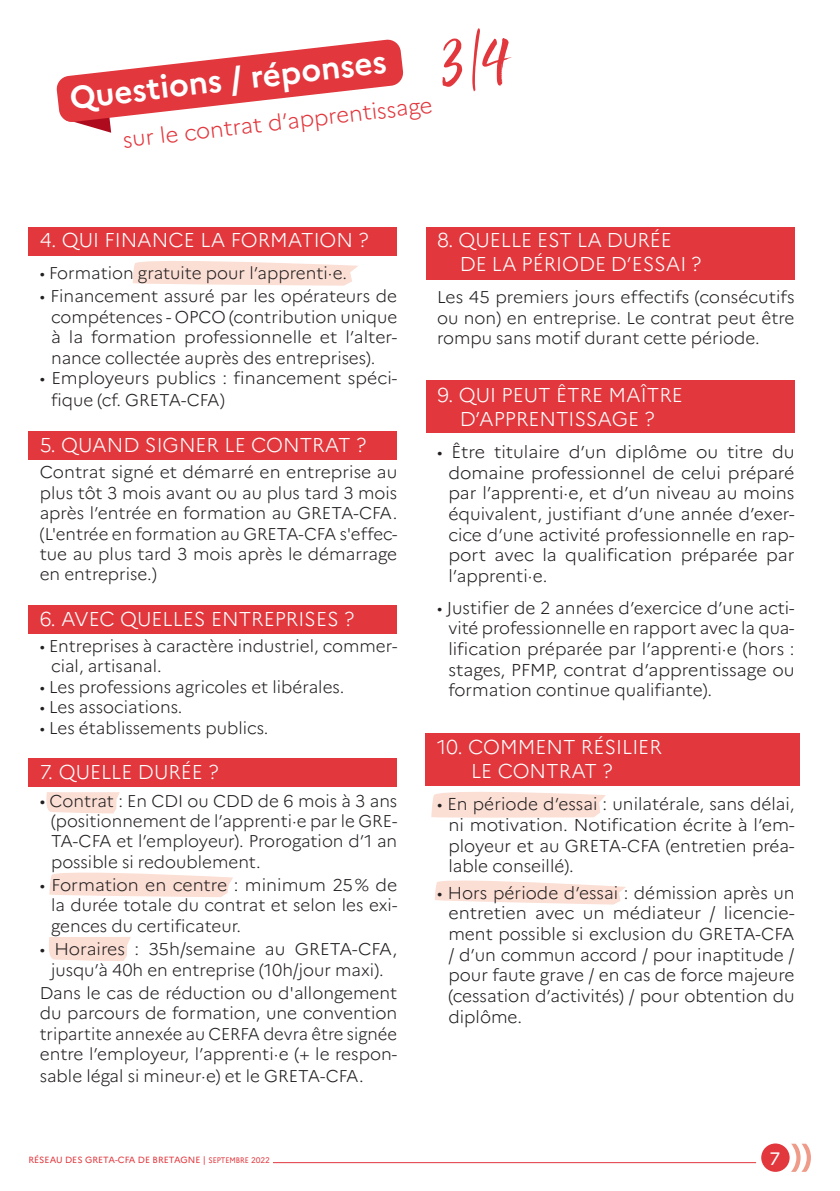
<style>
.page{position:relative;width:840px;height:1191px;background:#fff}
.page>*{position:absolute;margin:0;border:0;box-sizing:border-box;transform-origin:0 0}
.t1{font:59.4px "Good Vibes";color:#e1373d}
.t2{font:700 31.4px "Marianne";color:#fff}
.t3{font:300 21.8px "Marianne";color:#e1373d}
.t4{font:300 20px/24px "Marianne";color:#fff}
.t5{font:18px "Marianne";color:#fff}
.t6{font:300 17.2px/20.6px "Marianne";color:#231f20;text-align:justify}
.t7{font:300 17px/20.4px "Marianne";color:#231f20;text-align:justify}
.t8{font:9px "Marianne";color:#e1373d}
.s1{font-size:18px}
.s2{font-size:8px}
</style>
<div class="page">
<hr style="left:273px;top:1162px;width:482px;height:1px;background:#e1373d">
<div style="left:760px;top:1143px;width:29px;height:28px;background:#e1373d;border-radius:50%"></div>
<svg style="left:791px;top:1143px;width:19px;height:28px"></svg>
<svg style="left:435px;top:880px;width:190px;height:24px"></svg>
<svg style="left:431px;top:792px;width:174px;height:26px;background:#fbe0d7"></svg>
<svg style="left:133px;top:261px;width:225px;height:25px;background:#fbe2d9"></svg>
<div style="left:28px;top:758px;width:369px;height:29px;background:#e1373d"></div>
<div style="left:425px;top:227px;width:369px;height:52px;background:#e1373d"></div>
<div style="left:425px;top:380px;width:369px;height:52px;background:#e1373d"></div>
<div style="left:425px;top:733px;width:374px;height:52px;background:#e1373d"></div>
<div style="left:28px;top:227px;width:369px;height:28px;background:#e1373d"></div>
<div style="left:28px;top:431px;width:369px;height:29px;background:#e1373d"></div>
<div style="left:28px;top:605px;width:369px;height:29px;background:#e1373d"></div>
<svg style="left:46px;top:792px;width:74px;height:21px;background:#fbe0d7"></svg>
<svg style="left:49px;top:937px;width:82px;height:24px;background:#fbe0d7"></svg>
<svg style="left:49px;top:872px;width:184px;height:25px;background:#fbe2da"></svg>
<svg style="left:472px;top:28px;width:8px;height:64px"></svg>
<svg style="left:56px;top:39px;width:347px;height:94px"></svg>
<p class="t2" style="left:67px;top:80px;width:320px;rotate:-7deg">Questions / réponses</p>
<p class="t3" style="left:121px;top:125px;width:313px;rotate:-6deg">sur le contrat d’apprentissage</p>
<p class="t1" style="left:440px;top:32px;width:72px">3 4</p>
<p class="t4" style="left:40px;top:228px;width:330px">4. QUI FINANCE LA FORMATION ?</p>
<p class="t7" style="left:40px;top:263px;width:309px">• Formation gratuite pour l’apprenti·e.</p>
<p class="t7" style="left:51px;top:286px;width:347px;text-indent:-11px">• Financement assuré par les opérateurs de compétences - OPCO (contribution unique à la formation professionnelle et l’alter&shy;nance collectée auprès des entreprises).</p>
<p class="t7" style="left:51px;top:367px;width:347px;line-height:21.6px;text-indent:-11px">• Employeurs publics : financement spéci&shy;fique (cf. GRETA-CFA)</p>
<p class="t4" style="left:40px;top:433px;width:328px">5. QUAND SIGNER LE CONTRAT ?</p>
<p class="t7" style="left:40px;top:462px;width:359px">Contrat signé et démarré en entreprise au plus tôt 3 mois avant ou au plus tard 3 mois après l’entrée en formation au GRETA-CFA. (L'entrée en formation au GRETA-CFA s'effec&shy;tue au plus tard 3 mois après le démarrage en entreprise.)</p>
<p class="t4" style="left:40px;top:607px;width:316px">6. AVEC QUELLES ENTREPRISES ?</p>
<p class="t7" style="left:51px;top:636px;width:347px;text-indent:-11px">• Entreprises à caractère industriel, commer&shy;cial, artisanal.</p>
<p class="t7" style="left:40px;top:676px;width:306px">• Les professions agricoles et libérales.</p>
<p class="t7" style="left:40px;top:697px;width:144px">• Les associations.</p>
<p class="t7" style="left:40px;top:717px;width:230px">• Les établissements publics.</p>
<p class="t4" style="left:40px;top:760px;width:180px">7. QUELLE DURÉE ?</p>
<p class="t7" style="left:51px;top:790px;width:347px;text-indent:-11px"><span class="s1">•</span> Contrat : En CDI ou CDD de 6 mois à 3 ans (positionnement de l’apprenti·e par le GRE-TA-CFA et l’employeur). Prorogation d’1 an possible si redoublement.</p>
<p class="t7" style="left:51px;top:874px;width:347px;text-indent:-11px">• Formation en centre : minimum 25 % de la durée totale du contrat et selon les exi&shy;gences du certificateur.</p>
<p class="t7" style="left:40px;top:938px;width:359px;text-align:center">• Horaires : 35h/semaine au GRETA-CFA, jusqu’à 40h en entreprise (10h/jour maxi).</p>
<p class="t7" style="left:40px;top:982px;width:359px">Dans le cas de réduction ou d'allongement du parcours de formation, une convention tripartite annexée au CERFA devra être signée entre l’employeur, l’apprenti·e (+ le respon&shy;sable légal si mineur·e) et le GRETA-CFA.</p>
<p class="t4" style="left:459px;top:228px;width:243px;text-indent:-23px">8. QUELLE EST LA DURÉE<br>DE LA PÉRIODE D’ESSAI ?</p>
<p class="t7" style="left:437px;top:287px;width:359px">Les 45 premiers jours effectifs (consécutifs ou non) en entreprise. Le contrat peut être rompu sans motif durant cette période.</p>
<p class="t4" style="left:437px;top:383px;width:247px;text-align:center">9. QUI PEUT ÊTRE MAÎTRE<br>D’APPRENTISSAGE ?</p>
<p class="t6" style="left:448px;top:441px;width:347px;text-indent:-11px">• Être titulaire d’un diplôme ou titre du domaine professionnel de celui préparé par l’apprenti·e, et d’un niveau au moins équivalent, justifiant d’une année d’exer&shy;cice d’une activité professionnelle en rap&shy;port avec la qualification préparée par l’apprenti·e.</p>
<p class="t6" style="left:448px;top:597px;width:347px;text-indent:-11px">• Justifier de 2 années d’exercice d’une acti&shy;vité professionnelle en rapport avec la qua&shy;lification préparée par l’apprenti·e (hors : stages, PFMP, contrat d’apprentissage ou formation continue qualifiante).</p>
<p class="t4" style="left:471px;top:735px;width:192px;text-indent:-34px">10. COMMENT RÉSILIER<br>LE CONTRAT ?</p>
<p class="t6" style="left:448px;top:794px;width:347px;text-indent:-11px">• En période d’essai : unilatérale, sans délai, ni motivation. Notification écrite à l’em&shy;ployeur et au GRETA-CFA (entretien préa&shy;lable conseillé).</p>
<p class="t6" style="left:448px;top:882px;width:347px;text-indent:-11px">• Hors période d’essai : démission après un entretien avec un médiateur / licencie&shy;ment possible si exclusion du GRETA-CFA / d’un commun accord / pour inaptitude / pour faute grave / en cas de force majeure (cessation d’activités) / pour obtention du diplôme.</p>
<p class="t8" style="left:28px;top:1154px;width:243px">RÉSEAU DES GRETA-CFA DE BRETAGNE | <span class="s2">SEPTEMBRE 2022</span></p>
<p class="t5" style="left:769px;top:1147px;width:12px">7</p>
</div>
